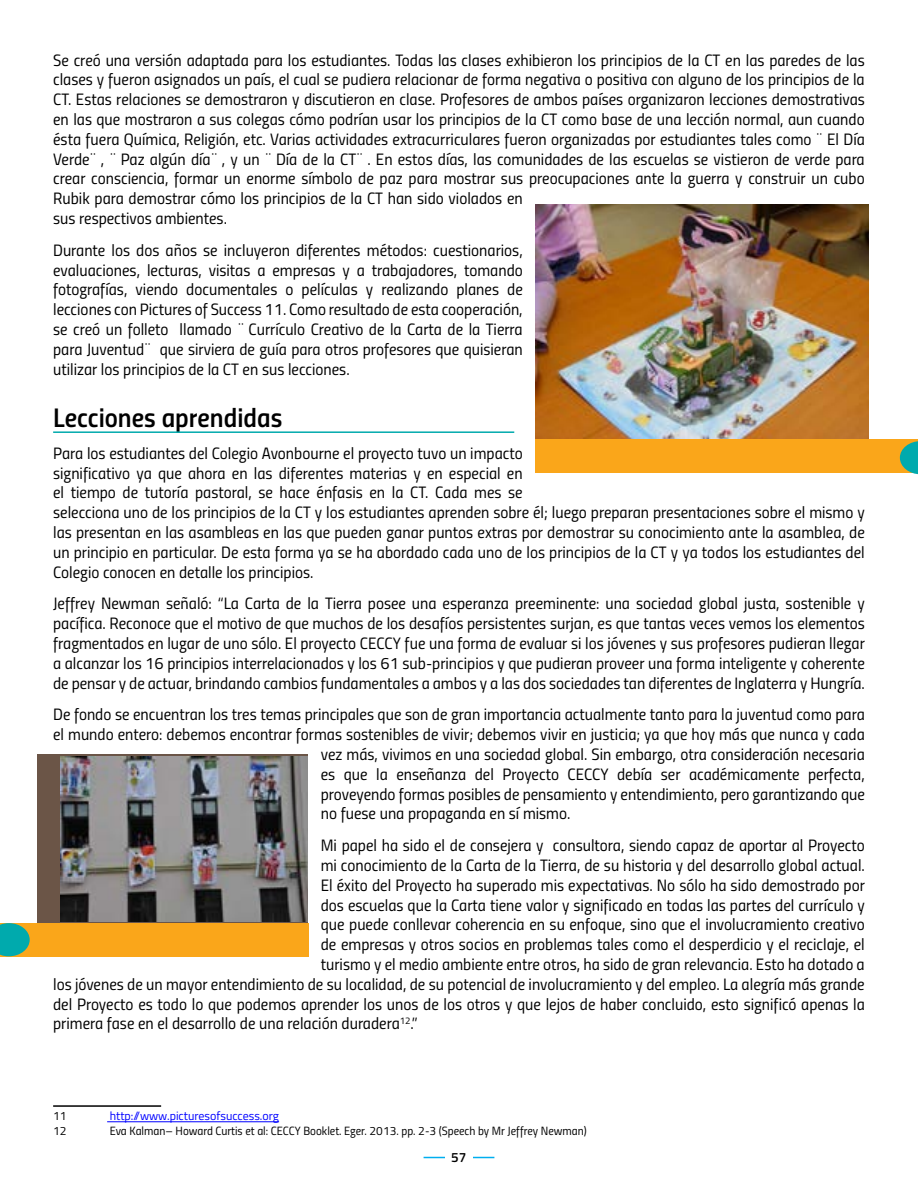
<style>
.page{position:relative;width:918px;height:1188px;background:#fff}
.page>*{position:absolute;margin:0;border:0;box-sizing:border-box;transform-origin:0 0}
.t1{font:27px "Titillium Semibold Upright";color:#000}
.t2{font:16.5px/19.8px "Titillium Regular Upright";color:#000}
.t3{font:600 13.5px "Titillium";color:#000}
.t4{font:12px "Titillium Regular Upright";color:#000}
.t5{font:12px "Titillium";color:#00f}
</style>
<div class="page">
<hr style="left:424px;top:1157px;width:70px;height:1px;background:#00aeef">
<div style="left:445px;top:1149px;width:28px;height:18px;background:#fff"></div>
<hr style="left:53px;top:1105px;width:108px;height:2px;background:#000">
<hr style="left:107px;top:1122px;width:172px;height:1px;background:#00f">
<img style="left:536px;top:204px;width:333px;height:236px">
<div style="left:536px;top:440px;width:382px;height:33px;background:#faa61a"></div>
<svg style="left:900px;top:441px;width:18px;height:33px"></svg>
<div style="left:37px;top:754px;width:270px;height:169px;background:#6b5547"></div>
<img style="left:61px;top:757px;width:246px;height:165px">
<div style="left:0;top:923px;width:308px;height:33px;background:#faa61a"></div>
<svg style="left:0;top:923px;width:30px;height:33px"></svg>
<hr style="left:53px;top:431px;width:461px;height:2px;background:#00aaad">
<p class="t2" style="left:53px;top:51px;width:813px">Se creó una versión adaptada para los estudiantes. Todas las clases exhibieron los principios de la CT en las paredes de las clases y fueron asignados un país, el cual se pudiera relacionar de forma negativa o positiva con alguno de los principios de la CT. Estas relaciones se demostraron y discutieron en clase. Profesores de ambos países organizaron lecciones demostrativas en las que mostraron a sus colegas cómo podrían usar los principios de la CT como base de una lección normal, aun cuando ésta fuera Química, Religión, etc. Varias actividades extracurriculares fueron organizadas por estudiantes tales como ¨El Día Verde¨, ¨Paz algún día¨, y un ¨Día de la CT¨. En estos días, las comunidades de las escuelas se vistieron de verde para crear consciencia, formar un enorme símbolo de paz para mostrar sus preocupaciones ante la guerra y construir un cubo Rubik para demostrar cómo los principios de la CT han sido violados en<br>sus respectivos ambientes.</p>
<p class="t2" style="left:53px;top:242px;width:471px;text-align:justify">Durante los dos años se incluyeron diferentes métodos: cuestionarios, evaluaciones, lecturas, visitas a empresas y a trabajadores, tomando fotografías, viendo documentales o películas y realizando planes de lecciones con Pictures of Success 11. Como resultado de esta cooperación, se creó un folleto llamado ¨Currículo Creativo de la Carta de la Tierra para Juventud¨ que sirviera de guía para otros profesores que quisieran utilizar los principios de la CT en sus lecciones.</p>
<h1 class="t1" style="left:53px;top:406px;width:231px">Lecciones aprendidas</h1>
<p class="t2" style="left:53px;top:445px;width:813px">Para los estudiantes del Colegio Avonbourne el proyecto tuvo un impacto<br>significativo ya que ahora en las diferentes materias y en especial en<br>el tiempo de tutoría pastoral, se hace énfasis en la CT. Cada mes se<br>selecciona uno de los principios de la CT y los estudiantes aprenden sobre él; luego preparan presentaciones sobre el mismo y las presentan en las asambleas en las que pueden ganar puntos extras por demostrar su conocimiento ante la asamblea, de un principio en particular. De esta forma ya se ha abordado cada uno de los principios de la CT y ya todos los estudiantes del Colegio conocen en detalle los principios.</p>
<p class="t2" style="left:53px;top:595px;width:813px;text-align:justify">Jeffrey Newman señaló: “La Carta de la Tierra posee una esperanza preeminente: una sociedad global justa, sostenible y pacífica. Reconoce que el motivo de que muchos de los desafíos persistentes surjan, es que tantas veces vemos los elementos fragmentados en lugar de uno sólo. El proyecto CECCY fue una forma de evaluar si los jóvenes y sus profesores pudieran llegar a alcanzar los 16 principios interrelacionados y los 61 sub-principios y que pudieran proveer una forma inteligente y coherente de pensar y de actuar, brindando cambios fundamentales a ambos y a las dos sociedades tan diferentes de Inglaterra y Hungría.</p>
<p class="t2" style="left:53px;top:706px;width:813px">De fondo se encuentran los tres temas principales que son de gran importancia actualmente tanto para la juventud como para</p>
<p class="t2" style="left:53px;top:726px;width:813px">el mundo entero: debemos encontrar formas sostenibles de vivir; debemos vivir en justicia; ya que hoy más que nunca y cada</p>
<p class="t2" style="left:321px;top:746px;width:546px">vez más, vivimos en una sociedad global. Sin embargo, otra consideración necesaria</p>
<p class="t2" style="left:321px;top:766px;width:546px">es que la enseñanza del Proyecto CECCY debía ser académicamente perfecta,</p>
<p class="t2" style="left:321px;top:785px;width:546px">proveyendo formas posibles de pensamiento y entendimiento, pero garantizando que</p>
<p class="t2" style="left:321px;top:805px;width:251px">no fuese una propaganda en sí mismo.</p>
<p class="t2" style="left:321px;top:837px;width:546px">Mi papel ha sido el de consejera y consultora, siendo capaz de aportar al Proyecto</p>
<p class="t2" style="left:321px;top:857px;width:546px">mi conocimiento de la Carta de la Tierra, de su historia y del desarrollo global actual.</p>
<p class="t2" style="left:321px;top:877px;width:546px">El éxito del Proyecto ha superado mis expectativas. No sólo ha sido demostrado por</p>
<p class="t2" style="left:321px;top:896px;width:546px">dos escuelas que la Carta tiene valor y significado en todas las partes del currículo y</p>
<p class="t2" style="left:321px;top:916px;width:546px">que puede conllevar coherencia en su enfoque, sino que el involucramiento creativo</p>
<p class="t2" style="left:321px;top:936px;width:546px">de empresas y otros socios en problemas tales como el desperdicio y el reciclaje, el</p>
<p class="t2" style="left:321px;top:956px;width:545px">turismo y el medio ambiente entre otros, ha sido de gran relevancia. Esto ha dotado a</p>
<p class="t2" style="left:53px;top:976px;width:813px">los jóvenes de un mayor entendimiento de su localidad, de su potencial de involucramiento y del empleo. La alegría más grande</p>
<p class="t2" style="left:53px;top:995px;width:813px">del Proyecto es todo lo que podemos aprender los unos de los otros y que lejos de haber concluido, esto significó apenas la</p>
<p class="t2" style="left:53px;top:1015px;width:366px">primera fase en el desarrollo de una relación duradera<sup>12</sup>.”</p>
<p class="t4" style="left:53px;top:1111px;width:15px">11</p>
<p class="t5" style="left:110px;top:1112px;width:171px">http://www.picturesofsuccess.org</p>
<p class="t4" style="left:53px;top:1126px;width:15px">12</p>
<p class="t4" style="left:110px;top:1126px;width:478px">Eva Kalman– Howard Curtis et al: CECCY Booklet. Eger. 2013. pp. 2-3 (Speech by Mr Jeffrey Newman)</p>
<p class="t3" style="left:451px;top:1149px;width:17px">57</p>
</div>
